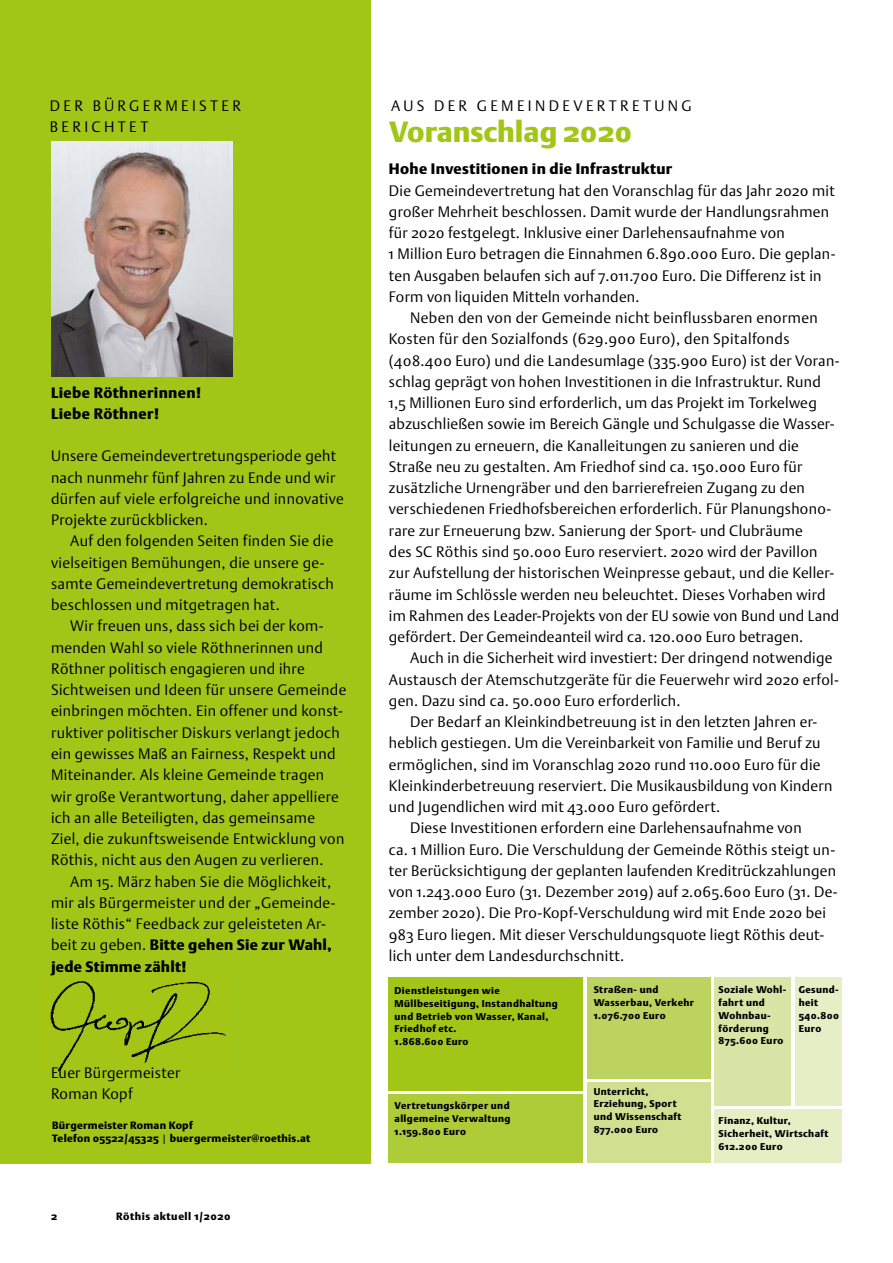
<style>
.page{position:relative;width:893px;height:1263px;background:#fff}
.page>*{position:absolute;margin:0;border:0;box-sizing:border-box;transform-origin:0 0}
.t1{font:900 28.8px "DTL Argo ST";color:#a2c617}
.t2{font:300 15px/21.3px "DTL Argo ST";letter-spacing:.02em;color:#000}
.t3{font:900 15px/21.3px "DTL Argo ST";letter-spacing:.025em;color:#000}
.t4{font:300 15px/21.3px "DTL Argo ST";letter-spacing:.225em;color:#000}
.t5{font:900 10.5px/13.5px "DTL Argo ST";letter-spacing:.025em;color:#000}
.t6{font:900 10.5px "DTL Argo ST";letter-spacing:.05em;color:#000}
.t7{font:900 9.75px/12.8px "DTL Argo ST";letter-spacing:.04em;color:#000}
.s1{font-weight:900}
.s2{font-weight:300}
</style>
<div class="page">
<div style="left:0;top:0;width:370px;height:1163px;background:#a2c617"></div>
<img style="left:51px;top:142px;width:182px;height:235px">
<div style="left:388px;top:977px;width:195px;height:113px;background:#a2c617"></div>
<div style="left:388px;top:1094px;width:195px;height:69px;background:#aecb38"></div>
<div style="left:587px;top:977px;width:124px;height:101px;background:#bdd35f"></div>
<div style="left:587px;top:1083px;width:124px;height:80px;background:#d1df90"></div>
<div style="left:715px;top:977px;width:76px;height:129px;background:#d9e5a6"></div>
<div style="left:715px;top:1110px;width:127px;height:53px;background:#e6eec6"></div>
<div style="left:795px;top:977px;width:47px;height:129px;background:#e6eec6"></div>
<img style="left:50px;top:981px;width:176px;height:91px">
<p class="t4" style="left:50px;top:94px;width:193px">DER BÜRGERMEISTER<br>BERICHTET</p>
<p class="t3" style="left:51px;top:381px;width:152px">Liebe Röthnerinnen!<br>Liebe Röthner!</p>
<p class="t2" style="left:51px;top:445px;width:294px">Unsere Gemeindevertretungsperiode geht nach nunmehr fünf Jahren zu Ende und wir dürfen auf viele erfolgreiche und innovative Projekte zurückblicken.</p>
<p class="t2" style="left:51px;top:530px;width:284px;text-indent:19px">Auf den folgenden Seiten finden Sie die vielseitigen Bemühungen, die unsere ge&shy;samte Gemeindevertretung demokratisch beschlossen und mitgetragen hat.</p>
<p class="t2" style="left:51px;top:615px;width:297px;text-indent:19px">Wir freuen uns, dass sich bei der kom&shy;menden Wahl so viele Röthnerinnen und Röthner politisch engagieren und ihre Sichtweisen und Ideen für unsere Gemeinde einbringen möchten. Ein offener und konst&shy;ruktiver politischer Diskurs verlangt jedoch ein gewisses Maß an Fairness, Respekt und Miteinander. Als kleine Gemeinde tragen wir große Verantwortung, daher appelliere ich an alle Beteiligten, das gemeinsame Ziel, die zukunftsweisende Entwicklung von Röthis, nicht aus den Augen zu verlieren.</p>
<p class="t2" style="left:51px;top:870px;width:286px;text-indent:19px">Am 15. März haben Sie die Möglichkeit, mir als Bürgermeister und der „Gemeinde&shy;liste Röthis“ Feedback zur geleisteten Ar&shy;beit zu geben. <span class="s1">Bitte gehen Sie zur Wahl, jede Stimme zählt!</span></p>
<p class="t2" style="left:51px;top:1062px;width:131px">Euer Bürgermeister<br>Roman Kopf</p>
<p class="t5" style="left:52px;top:1118px;width:260px">Bürgermeister Roman Kopf<br>Telefon 05522/45325 <span class="s2">|</span> buergermeister@roethis.at</p>
<p class="t5" style="left:51px;top:1209px;width:8px">2</p>
<p class="t6" style="left:116px;top:1210px;width:116px">Röthis aktuell 1/2020</p>
<p class="t4" style="left:391px;top:94px;width:302px">AUS DER GEMEINDEVERTRETUNG</p>
<h1 class="t1" style="left:389px;top:115px;width:245px">Voranschlag 2020</h1>
<p class="t3" style="left:389px;top:158px;width:285px">Hohe Investitionen in die Infrastruktur</p>
<p class="t2" style="left:389px;top:179px;width:448px">Die Gemeindevertretung hat den Voranschlag für das Jahr 2020 mit großer Mehrheit beschlossen. Damit wurde der Handlungsrahmen für 2020 festgelegt. Inklusive einer Darlehensaufnahme von<br>1 Million Euro betragen die Einnahmen 6.890.000 Euro. Die geplan&shy;ten Ausgaben belaufen sich auf 7.011.700 Euro. Die Differenz ist in Form von liquiden Mitteln vorhanden.</p>
<p class="t2" style="left:389px;top:307px;width:452px;text-indent:21px">Neben den von der Gemeinde nicht beinflussbaren enormen Kosten für den Sozialfonds (629.900 Euro), den Spitalfonds (408.400 Euro) und die Landesumlage (335.900 Euro) ist der Voran&shy;schlag geprägt von hohen Investitionen in die Infrastruktur. Rund 1,5 Millionen Euro sind erforderlich, um das Projekt im Torkelweg abzuschließen sowie im Bereich Gängle und Schulgasse die Wasser&shy;leitungen zu erneuern, die Kanalleitungen zu sanieren und die Straße neu zu gestalten. Am Friedhof sind ca. 150.000 Euro für zusätzliche Urnengräber und den barrierefreien Zugang zu den verschiedenen Friedhofsbereichen erforderlich. Für Planungshono&shy;rare zur Erneuerung bzw. Sanierung der Sport- und Clubräume<br>des SC Röthis sind 50.000 Euro reserviert. 2020 wird der Pavillon zur Aufstellung der historischen Weinpresse gebaut, und die Keller&shy;räume im Schlössle werden neu beleuchtet. Dieses Vorhaben wird im Rahmen des Leader-Projekts von der EU sowie von Bund und Land gefördert. Der Gemeindeanteil wird ca. 120.000 Euro betragen.</p>
<p class="t2" style="left:389px;top:647px;width:452px;text-indent:21px">Auch in die Sicherheit wird investiert: Der dringend notwendige<br>Austausch der Atemschutzgeräte für die Feuerwehr wird 2020 erfol&shy;gen. Dazu sind ca. 50.000 Euro erforderlich.</p>
<p class="t2" style="left:410px;top:711px;width:409px">Der Bedarf an Kleinkindbetreuung ist in den letzten Jahren er-</p>
<p class="t2" style="left:389px;top:732px;width:433px">heblich gestiegen. Um die Vereinbarkeit von Familie und Beruf zu</p>
<p class="t2" style="left:389px;top:753px;width:433px">ermöglichen, sind im Voranschlag 2020 rund 110.000 Euro für die</p>
<p class="t2" style="left:389px;top:775px;width:445px">Kleinkinderbetreuung reserviert. Die Musikausbildung von Kindern</p>
<p class="t2" style="left:389px;top:796px;width:333px">und Jugendlichen wird mit 43.000 Euro gefördert.</p>
<p class="t2" style="left:410px;top:817px;width:393px">Diese Investitionen erfordern eine Darlehensaufnahme von</p>
<p class="t2" style="left:389px;top:838px;width:448px">ca. 1 Million Euro. Die Verschuldung der Gemeinde Röthis steigt un-</p>
<p class="t2" style="left:389px;top:860px;width:449px">ter Berücksichtigung der geplanten laufenden Kreditrückzahlungen</p>
<p class="t2" style="left:389px;top:881px;width:450px">von 1.243.000 Euro (31. Dezember 2019) auf 2.065.600 Euro (31. De-</p>
<p class="t2" style="left:389px;top:902px;width:439px">zember 2020). Die Pro-Kopf-Verschuldung wird mit Ende 2020 bei</p>
<p class="t2" style="left:389px;top:923px;width:437px">983 Euro liegen. Mit dieser Verschuldungsquote liegt Röthis deut-</p>
<p class="t2" style="left:389px;top:945px;width:237px">lich unter dem Landesdurchschnitt.</p>
<p class="t7" style="left:395px;top:984px;width:165px">Dienstleistungen wie<br>Müllbeseitigung, Instandhaltung und Betrieb von Wasser, Kanal,<br>Friedhof etc.<br>1.868.600 Euro</p>
<p class="t7" style="left:395px;top:1099px;width:118px;text-align:justify">Vertretungskörper und allgemeine Verwaltung 1.159.800 Euro</p>
<p class="t7" style="left:594px;top:983px;width:102px">Straßen- und<br>Wasserbau, Verkehr<br>1.076.700 Euro</p>
<p class="t7" style="left:719px;top:983px;width:69px">Soziale Wohl&shy;fahrt und<br>Wohnbau&shy;förderung<br>875.600 Euro</p>
<p class="t7" style="left:799px;top:983px;width:42px">Gesund&shy;heit<br>540.800<br>Euro</p>
<p class="t7" style="left:594px;top:1085px;width:89px">Unterricht,<br>Erziehung, Sport und Wissenschaft<br>877.000 Euro</p>
<p class="t7" style="left:719px;top:1114px;width:111px">Finanz, Kultur,<br>Sicherheit, Wirtschaft<br>612.200 Euro</p>
</div>
